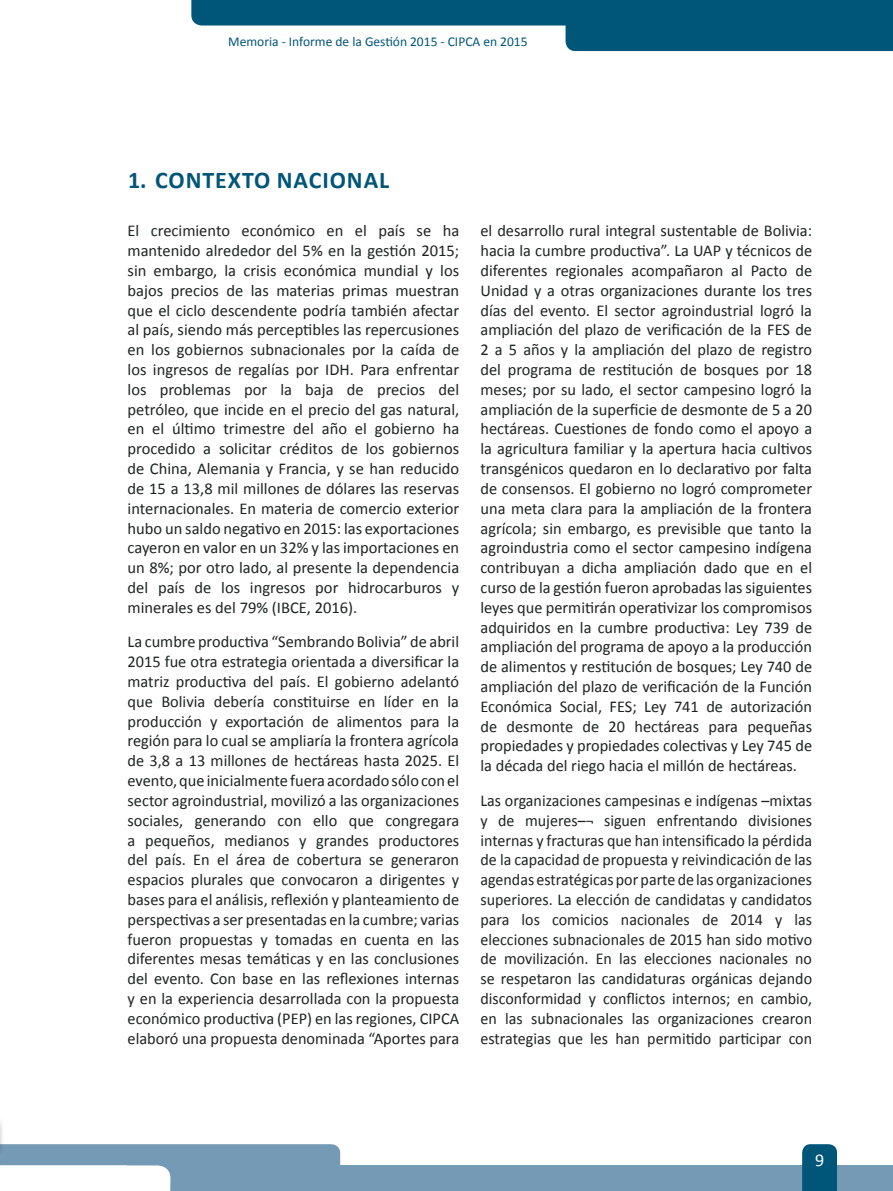
<style>
.page{position:relative;width:893px;height:1191px;background:#fff}
.page>*{position:absolute;margin:0;border:0;box-sizing:border-box;transform-origin:0 0}
.t1{font:700 24px "Calibri";letter-spacing:.04em;color:#005678}
.t2{font:18px "Calibri";color:#fff}
.t3{font:16.5px/19.8px "Calibri";color:#1c2421;text-align:justify}
.t4{font:13.5px "Calibri";color:#005678}
</style>
<div class="page">
<div style="left:128px;top:1165px;width:765px;height:26px;background:#759ab6"></div>
<svg style="left:5px;top:1144px;width:335px;height:47px"></svg>
<div style="left:802px;top:1144px;width:35px;height:47px;background:#005678"></div>
<svg style="left:191px;top:0;width:702px;height:51px"></svg>
<div style="left:0;top:1115px;width:5px;height:76px;background:#1c2421;opacity:.75"></div>
<p class="t4" style="left:228px;top:33px;width:301px">Memoria - Informe de la Gestión 2015 - CIPCA en 2015</p>
<h1 class="t1" style="left:128px;top:165px;width:263px">1. CONTEXTO NACIONAL</h1>
<p class="t3" style="left:128px;top:221px;width:333px">El crecimiento económico en el país se ha mantenido alrededor del 5% en la gestión 2015; sin embargo, la crisis económica mundial y los bajos precios de las materias primas muestran que el ciclo descendente podría también afectar al país, siendo más perceptibles las repercusiones en los gobiernos subnacionales por la caída de los ingresos de regalías por IDH. Para enfrentar los problemas por la baja de precios del petróleo, que incide en el precio del gas natural, en el último trimestre del año el gobierno ha procedido a solicitar créditos de los gobiernos de China, Alemania y Francia, y se han reducido de 15 a 13,8 mil millones de dólares las reservas internacionales. En materia de comercio exterior hubo un saldo negativo en 2015: las exportaciones cayeron en valor en un 32% y las importaciones en un 8%; por otro lado, al presente la dependencia del país de los ingresos por hidrocarburos y minerales es del 79% (IBCE, 2016).</p>
<p class="t3" style="left:128px;top:632px;width:333px">La cumbre productiva “Sembrando Bolivia” de abril 2015 fue otra estrategia orientada a diversificar la matriz productiva del país. El gobierno adelantó que Bolivia debería constituirse en líder en la producción y exportación de alimentos para la región para lo cual se ampliaría la frontera agrícola de 3,8 a 13 millones de hectáreas hasta 2025. El evento, que inicialmente fuera acordado sólo con el sector agroindustrial, movilizó a las organizaciones sociales, generando con ello que congregara a pequeños, medianos y grandes productores del país. En el área de cobertura se generaron espacios plurales que convocaron a dirigentes y bases para el análisis, reflexión y planteamiento de perspectivas a ser presentadas en la cumbre; varias fueron propuestas y tomadas en cuenta en las diferentes mesas temáticas y en las conclusiones del evento. Con base en las reflexiones internas y en la experiencia desarrollada con la propuesta económico productiva (PEP) en las regiones, CIPCA elaboró una propuesta denominada “Aportes para</p>
<p class="t3" style="left:480px;top:221px;width:333px">el desarrollo rural integral sustentable de Bolivia: hacia la cumbre productiva”. La UAP y técnicos de diferentes regionales acompañaron al Pacto de Unidad y a otras organizaciones durante los tres días del evento. El sector agroindustrial logró la ampliación del plazo de verificación de la FES de 2 a 5 años y la ampliación del plazo de registro del programa de restitución de bosques por 18 meses; por su lado, el sector campesino logró la ampliación de la superficie de desmonte de 5 a 20 hectáreas. Cuestiones de fondo como el apoyo a la agricultura familiar y la apertura hacia cultivos transgénicos quedaron en lo declarativo por falta de consensos. El gobierno no logró comprometer una meta clara para la ampliación de la frontera agrícola; sin embargo, es previsible que tanto la agroindustria como el sector campesino indígena contribuyan a dicha ampliación dado que en el curso de la gestión fueron aprobadas las siguientes leyes que permitirán operativizar los compromisos adquiridos en la cumbre productiva: Ley 739 de ampliación del programa de apoyo a la producción de alimentos y restitución de bosques; Ley 740 de ampliación del plazo de verificación de la Función Económica Social, FES; Ley 741 de autorización de desmonte de 20 hectáreas para pequeñas propiedades y propiedades colectivas y Ley 745 de la década del riego hacia el millón de hectáreas.</p>
<p class="t3" style="left:480px;top:790px;width:333px">Las organizaciones campesinas e indígenas –mixtas y de mujeres–¬ siguen enfrentando divisiones internas y fracturas que han intensificado la pérdida de la capacidad de propuesta y reivindicación de las agendas estratégicas por parte de las organizaciones superiores. La elección de candidatas y candidatos para los comicios nacionales de 2014 y las elecciones subnacionales de 2015 han sido motivo de movilización. En las elecciones nacionales no se respetaron las candidaturas orgánicas dejando disconformidad y conflictos internos; en cambio, en las subnacionales las organizaciones crearon estrategias que les han permitido participar con</p>
<p class="t2" style="left:815px;top:1148px;width:11px">9</p>
</div>
